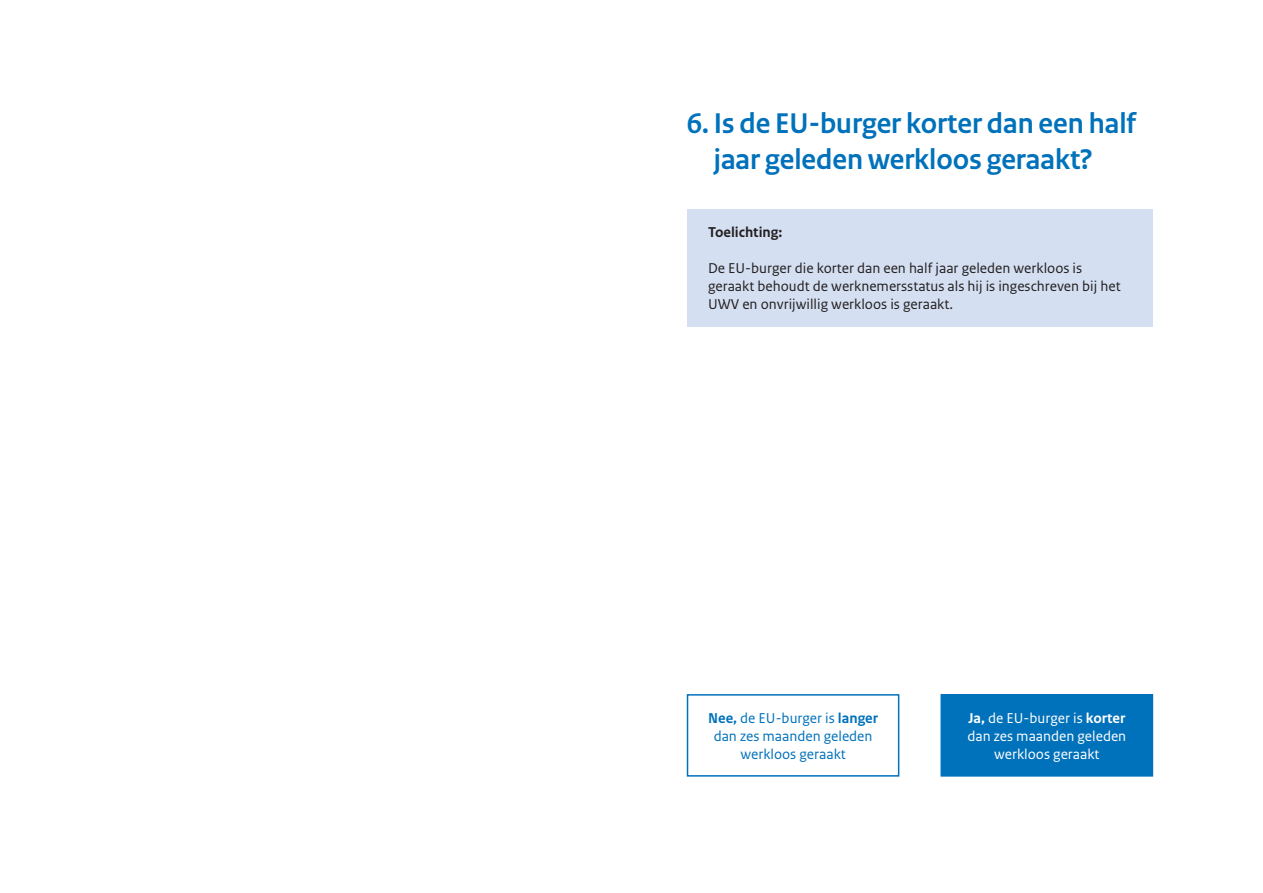
<style>
.page{position:relative;width:1263px;height:893px;background:#fff}
.page>*{position:absolute;margin:0;border:0;box-sizing:border-box;transform-origin:0 0}
.H2_-_Kop{font:700 30px/36px "Rijksoverheid Sans Heading";color:#0071bb;text-align:center}
.P_-_broodtekst{font:15px/18px "Rijksoverheid Sans Text";color:#231f20}
.t1{font:15px/18px "Rijksoverheid Sans Text";color:#0071bb;text-align:center}
.t2{font:15px/18px "Rijksoverheid Sans Text";color:#fff;text-align:center}
.H3_-_kopje{font:700 15px "Rijksoverheid Sans Text";color:#231f20}
.s1{font-weight:700}
</style>
<div class="page">
<div style="left:687px;top:210px;width:465px;height:117px;background:#d4dff1"></div>
<div style="left:687px;top:694px;width:212px;height:83px;border:2px solid #0071bb"></div>
<div style="left:941px;top:695px;width:211px;height:81px;background:#0071bb"></div>
<div style="left:940px;top:694px;width:213px;height:83px;border:2px solid #0071bb"></div>
<h2 class="H2_-_Kop" style="left:687px;top:106px;width:451px">6. Is de EU-burger korter dan een half jaar geleden werkloos geraakt?</h2>
<h3 class="H3_-_kopje" style="left:708px;top:223px;width:76px">Toelichting:</h3>
<p class="P_-_broodtekst" style="left:708px;top:259px;width:414px">De EU-burger die korter dan een half jaar geleden werkloos is geraakt behoudt de werknemersstatus als hij is ingeschreven bij het<br>UWV en onvrijwillig werkloos is geraakt.</p>
<p class="t1" style="left:708px;top:709px;width:171px"><span class="s1">Nee,</span> de EU-burger is <span class="s1">langer </span>dan zes maanden geleden werkloos geraakt</p>
<p class="t2" style="left:967px;top:709px;width:160px"><span class="s1">Ja,</span> de EU-burger is <span class="s1">korter </span>dan zes maanden geleden werkloos geraakt</p>
</div>
